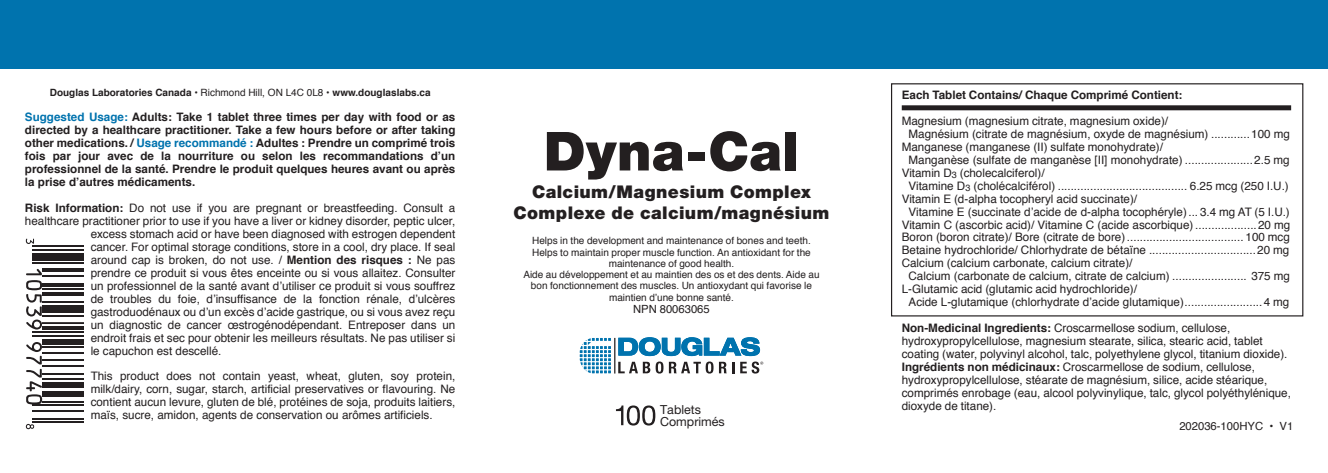
<style>
.page{position:relative;width:1328px;height:473px;background:#fff}
.page>*{position:absolute;margin:0;border:0;box-sizing:border-box;transform-origin:0 0}
.t1{font:900 53.75px "Helvetica Neue LT Std";letter-spacing:.005em;color:#231f20}
.t2{font:900 17.5px/21.2px "Helvetica Neue LT Std";letter-spacing:.02em;color:#231f20;text-align:center}
.t3{font:12.5px/11.2px "Helvetica Neue LT Std";color:#231f20}
.t4{font:11.75px/13px "Helvetica";color:#231f20}
.t5{font:700 11.75px/13px "Helvetica";color:#231f20;text-align:justify}
.t6{font:11.25px "Helvetica";color:#231f20}
.t7{font:10px/11.2px "Helvetica";color:#231f20;text-align:center}
.t8{font:700 10px "Helvetica";color:#231f20}
.s1{font-weight:400}
.s2{color:#0073ae}
.s3{font-weight:700}
</style>
<div class="page">
<div style="left:891px;top:83px;width:412px;height:233px;border:1px solid #231f20"></div>
<div style="left:0;top:0;width:1328px;height:69px;background:#0073ae"></div>
<hr style="left:614px;top:338px;width:1px;height:35px;background:#231f20">
<svg style="left:618px;top:337px;width:145px;height:36px"></svg>
<svg style="left:580px;top:338px;width:31px;height:35px"></svg>
<svg style="left:616px;top:405px;width:39px;height:20px"></svg>
<div style="left:901px;top:105px;width:390px;height:5px;background:#231f20"></div>
<svg style="left:26px;top:238px;width:8px;height:6px"></svg>
<hr style="left:32px;top:245px;width:51px;height:2px;background:#231f20">
<hr style="left:32px;top:249px;width:51px;height:2px;background:#231f20">
<div style="left:32px;top:253px;width:51px;height:7px;background:#231f20"></div>
<hr style="left:32px;top:262px;width:51px;height:2px;background:#231f20">
<hr style="left:42px;top:268px;width:41px;height:3px;background:#231f20">
<hr style="left:42px;top:275px;width:41px;height:2px;background:#231f20">
<hr style="left:42px;top:283px;width:41px;height:3px;background:#231f20">
<hr style="left:42px;top:288px;width:41px;height:2px;background:#231f20">
<hr style="left:42px;top:292px;width:41px;height:4px;background:#231f20">
<hr style="left:42px;top:301px;width:41px;height:2px;background:#231f20">
<div style="left:42px;top:305px;width:41px;height:7px;background:#231f20"></div>
<hr style="left:42px;top:314px;width:41px;height:2px;background:#231f20">
<svg style="left:26px;top:269px;width:16px;height:60px"></svg>
<hr style="left:42px;top:322px;width:41px;height:2px;background:#231f20">
<hr style="left:42px;top:326px;width:41px;height:3px;background:#231f20">
<hr style="left:32px;top:331px;width:51px;height:2px;background:#231f20">
<hr style="left:32px;top:335px;width:51px;height:2px;background:#231f20">
<div style="left:42px;top:339px;width:41px;height:5px;background:#231f20"></div>
<hr style="left:42px;top:346px;width:41px;height:2px;background:#231f20">
<hr style="left:42px;top:352px;width:41px;height:1px;background:#231f20">
<hr style="left:42px;top:359px;width:41px;height:2px;background:#231f20">
<hr style="left:42px;top:365px;width:41px;height:2px;background:#231f20">
<hr style="left:42px;top:372px;width:41px;height:2px;background:#231f20">
<hr style="left:42px;top:378px;width:41px;height:2px;background:#231f20">
<div style="left:42px;top:382px;width:41px;height:5px;background:#231f20"></div>
<svg style="left:26px;top:342px;width:16px;height:62px"></svg>
<div style="left:42px;top:391px;width:41px;height:6px;background:#231f20"></div>
<hr style="left:42px;top:400px;width:41px;height:2px;background:#231f20">
<hr style="left:32px;top:404px;width:51px;height:2px;background:#231f20">
<hr style="left:32px;top:410px;width:51px;height:1px;background:#231f20">
<hr style="left:32px;top:417px;width:51px;height:2px;background:#231f20">
<hr style="left:32px;top:421px;width:51px;height:2px;background:#231f20">
<svg style="left:26px;top:423px;width:8px;height:6px"></svg>
<p class="t8" style="left:50px;top:84px;width:382px">Douglas Laboratories Canada <span class="s1">• Richmond Hill, ON L4C 0L8 •</span> www.douglaslabs.ca</p>
<p class="t5" style="left:25px;top:110px;width:432px"><span class="s2">Suggested Usage:</span> Adults: Take 1 tablet three times per day with food or as directed by a healthcare practitioner. Take a few hours before or after taking other medications. / <span class="s2">Usage recommandé :</span> Adultes : Prendre un comprimé trois fois par jour avec de la nourriture ou selon les recommandations d’un professionnel de la santé. Prendre le produit quelques heures avant ou après la prise d’autres médicaments.</p>
<p class="t4" style="left:25px;top:201px;width:432px"><span class="s3">Risk Information:</span> Do not use if you are pregnant or breastfeeding. Consult a</p>
<p class="t4" style="left:25px;top:214px;width:432px">healthcare practitioner prior to use if you have a liver or kidney disorder, peptic ulcer,</p>
<p class="t4" style="left:91px;top:227px;width:366px">excess stomach acid or have been diagnosed with estrogen dependent</p>
<p class="t4" style="left:91px;top:240px;width:366px">cancer. For optimal storage conditions, store in a cool, dry place. If seal</p>
<p class="t4" style="left:91px;top:253px;width:366px">around cap is broken, do not use. / <span class="s3">Mention des risques :</span> Ne pas</p>
<p class="t4" style="left:91px;top:266px;width:366px">prendre ce produit si vous êtes enceinte ou si vous allaitez. Consulter</p>
<p class="t4" style="left:91px;top:279px;width:366px">un professionnel de la santé avant d’utiliser ce produit si vous souffrez</p>
<p class="t4" style="left:91px;top:292px;width:366px">de troubles du foie, d’insuffisance de la fonction rénale, d’ulcères</p>
<p class="t4" style="left:91px;top:305px;width:366px">gastroduodénaux ou d’un excès d’acide gastrique, ou si vous avez reçu</p>
<p class="t4" style="left:91px;top:318px;width:366px">un diagnostic de cancer œstrogénodépendant. Entreposer dans un</p>
<p class="t4" style="left:91px;top:331px;width:366px">endroit frais et sec pour obtenir les meilleurs résultats. Ne pas utiliser si</p>
<p class="t4" style="left:91px;top:344px;width:132px">le capuchon est descellé.</p>
<p class="t4" style="left:91px;top:370px;width:366px;text-align:justify">This product does not contain yeast, wheat, gluten, soy protein, milk/dairy, corn, sugar, starch, artificial preservatives or flavouring. Ne contient aucun levure, gluten de blé, protéines de soja, produits laitiers, maïs, sucre, amidon, agents de conservation ou arômes artificiels.</p>
<h1 class="t1" style="left:544px;top:119px;width:257px">Dyna-Cal</h1>
<h2 class="t2" style="left:513px;top:181px;width:317px">Calcium/Magnesium Complex<br>Complexe de calcium/magnésium</h2>
<p class="t7" style="left:523px;top:235px;width:298px">Helps in the development and maintenance of bones and teeth.<br>Helps to maintain proper muscle function. An antioxidant for the maintenance of good health.<br>Aide au développement et au maintien des os et des dents. Aide au bon fonctionnement des muscles. Un antioxydant qui favorise le maintien d’une bonne santé.</p>
<p class="t6" style="left:633px;top:300px;width:78px">NPN 80063065</p>
<p class="t3" style="left:660px;top:404px;width:66px">Tablets<br>Comprimés</p>
<p class="t5" style="left:901px;top:88px;width:282px">Each Tablet Contains/ Chaque Comprimé Contient:</p>
<p class="t4" style="left:901px;top:114px;width:268px">Magnesium (magnesium citrate, magnesium oxide)/</p>
<p class="t4" style="left:908px;top:127px;width:383px">Magnésium (citrate de magnésium, oxyde de magnésium) ............100 mg</p>
<p class="t4" style="left:901px;top:140px;width:263px">Manganese (manganese (II) sulfate monohydrate)/</p>
<p class="t4" style="left:908px;top:153px;width:382px">Manganèse (sulfate de manganèse [II] monohydrate) .....................2.5 mg</p>
<p class="t4" style="left:901px;top:166px;width:144px">Vitamin D<sub>3</sub> (cholecalciferol)/</p>
<p class="t4" style="left:908px;top:179px;width:382px">Vitamine D<sub>3</sub> (cholécalciférol) ........................................ 6.25 mcg (250 I.U.)</p>
<p class="t4" style="left:901px;top:192px;width:237px">Vitamin E (d-alpha tocopheryl acid succinate)/</p>
<p class="t4" style="left:908px;top:205px;width:383px">Vitamine E (succinate d’acide de d-alpha tocophéryle)... 3.4 mg AT (5 I.U.)</p>
<p class="t4" style="left:901px;top:218px;width:390px">Vitamin C (ascorbic acid)/ Vitamine C (acide ascorbique) ...................20 mg</p>
<p class="t4" style="left:901px;top:231px;width:390px">Boron (boron citrate)/ Bore (citrate de bore) .................................... 100 mcg</p>
<p class="t4" style="left:901px;top:244px;width:389px">Betaine hydrochloride/ Chlorhydrate de bétaïne .................................20 mg</p>
<p class="t4" style="left:901px;top:257px;width:232px">Calcium (calcium carbonate, calcium citrate)/</p>
<p class="t4" style="left:908px;top:270px;width:383px">Calcium (carbonate de calcium, citrate de calcium) ....................... 375 mg</p>
<p class="t4" style="left:901px;top:283px;width:237px">L-Glutamic acid (glutamic acid hydrochloride)/</p>
<p class="t4" style="left:908px;top:296px;width:382px">Acide L-glutamique (chlorhydrate d’acide glutamique)........................4 mg</p>
<p class="t4" style="left:901px;top:322px;width:391px"><span class="s3">Non-Medicinal Ingredients:</span> Croscarmellose sodium, cellulose, hydroxypropylcellulose, magnesium stearate, silica, stearic acid, tablet coating (water, polyvinyl alcohol, talc, polyethylene glycol, titanium dioxide).<br><span class="s3">Ingrédients non médicinaux:</span> Croscarmellose de sodium, cellulose, hydroxypropylcellulose, stéarate de magnésium, silice, acide stéarique, comprimés enrobage (eau, alcool polyvinylique, talc, glycol polyéthylénique, dioxyde de titane).</p>
<p class="t6" style="left:1179px;top:417px;width:115px">202036-100HYC • V1</p>
</div>
